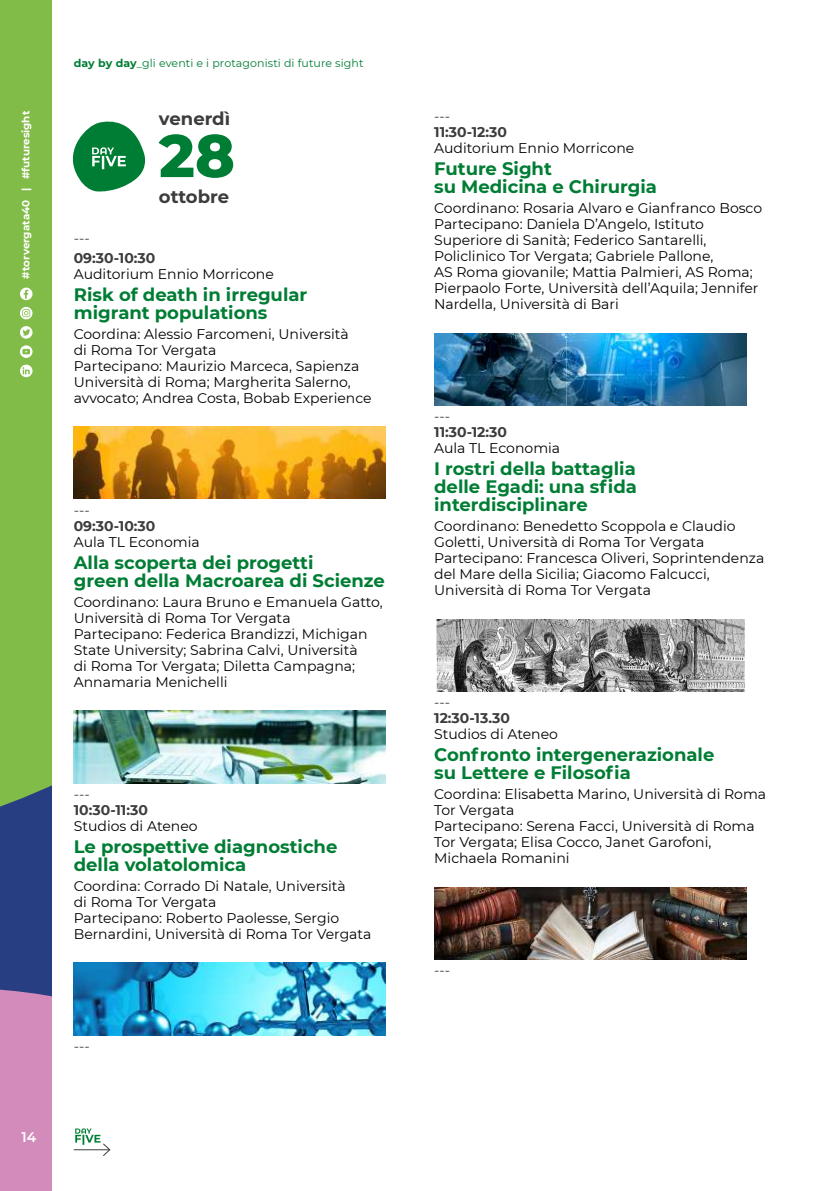
<style>
.page{position:relative;width:840px;height:1191px;background:#fff}
.page>*{position:absolute;margin:0;border:0;box-sizing:border-box;transform-origin:0 0}
.t1{font:800 60px "Montserrat";color:#007d34}
.t2{font:700 18px/18px "Montserrat";color:#007d34}
.t3{font:700 18px "Montserrat";color:#3c3c3b}
.t4{font:14px/16px "Montserrat";color:#000}
.t5{font:700 14px "Montserrat";color:#3c3c3b}
.t6{font:300 14px "Montserrat";color:#000}
.t7{font:600 14px "Montserrat";color:#fff}
.t8{font:11px "Montserrat";letter-spacing:.01em;color:#007d34}
.t9{font:700 10.4px "Montserrat";color:#fff}
.s1{font-weight:700}
</style>
<div class="page">
<img style="left:74px;top:427px;width:312px;height:72px">
<img style="left:74px;top:711px;width:312px;height:72px">
<img style="left:74px;top:963px;width:312px;height:72px">
<img style="left:434px;top:333px;width:312px;height:72px">
<img style="left:436px;top:619px;width:309px;height:72px">
<img style="left:434px;top:887px;width:312px;height:72px">
<hr style="left:74px;top:1149px;width:36px;height:1px;background:#3c3c3b">
<svg style="left:75px;top:1128px;width:35px;height:28px"></svg>
<svg style="left:72px;top:121px;width:73px;height:71px"></svg>
<div style="left:0;top:0;width:51px;height:384px;background:#82bc48"></div>
<svg style="left:0;top:384px;width:51px;height:807px;background:#7f9172"></svg>
<svg style="left:20px;top:287px;width:12px;height:13px"></svg>
<svg style="left:20px;top:364px;width:13px;height:13px"></svg>
<svg style="left:20px;top:326px;width:12px;height:13px"></svg>
<svg style="left:20px;top:345px;width:12px;height:13px"></svg>
<svg style="left:20px;top:307px;width:12px;height:12px"></svg>
<p class="t9" style="left:18px;top:278px;width:169px;rotate:-90deg">#torvergata40 | #futuresight</p>
<p class="t8" style="left:74px;top:56px;width:291px"><span class="s1">day by day</span>_gli eventi e i protagonisti di future sight</p>
<p class="t3" style="left:159px;top:106px;width:73px">venerdì</p>
<h1 class="t1" style="left:159px;top:112px;width:78px">28</h1>
<p class="t3" style="left:159px;top:184px;width:72px">ottobre</p>
<p class="t6" style="left:74px;top:228px;width:18px">---</p>
<p class="t5" style="left:74px;top:248px;width:83px">09:30-10:30</p>
<p class="t4" style="left:74px;top:265px;width:201px">Auditorium Ennio Morricone</p>
<p class="t2" style="left:74px;top:285px;width:235px">Risk of death in irregular migrant populations</p>
<p class="t4" style="left:74px;top:325px;width:299px">Coordina: Alessio Farcomeni, Università<br>di Roma Tor Vergata<br>Partecipano: Maurizio Marceca, Sapienza Università di Roma; Margherita Salerno, avvocato; Andrea Costa, Bobab Experience</p>
<p class="t6" style="left:74px;top:500px;width:18px">---</p>
<p class="t5" style="left:74px;top:516px;width:83px">09:30-10:30</p>
<p class="t4" style="left:74px;top:533px;width:127px">Aula TL Economia</p>
<p class="t2" style="left:74px;top:552px;width:312px">Alla scoperta dei progetti<br>green della Macroarea di Scienze</p>
<p class="t4" style="left:74px;top:593px;width:310px">Coordinano: Laura Bruno e Emanuela Gatto, Università di Roma Tor Vergata<br>Partecipano: Federica Brandizzi, Michigan State University; Sabrina Calvi, Università<br>di Roma Tor Vergata; Diletta Campagna; Annamaria Menichelli</p>
<p class="t6" style="left:74px;top:784px;width:18px">---</p>
<p class="t5" style="left:74px;top:800px;width:76px">10:30-11:30</p>
<p class="t4" style="left:74px;top:817px;width:125px">Studios di Ateneo</p>
<p class="t2" style="left:74px;top:836px;width:265px">Le prospettive diagnostiche della volatolomica</p>
<p class="t4" style="left:74px;top:877px;width:299px">Coordina: Corrado Di Natale, Università<br>di Roma Tor Vergata<br>Partecipano: Roberto Paolesse, Sergio Bernardini, Università di Roma Tor Vergata</p>
<p class="t7" style="left:22px;top:1127px;width:16px">14</p>
<p class="t6" style="left:74px;top:1036px;width:18px">---</p>
<p class="t6" style="left:434px;top:107px;width:18px">---</p>
<p class="t5" style="left:434px;top:122px;width:74px">11:30-12:30</p>
<p class="t4" style="left:434px;top:140px;width:201px">Auditorium Ennio Morricone</p>
<p class="t2" style="left:434px;top:159px;width:224px">Future Sight<br>su Medicina e Chirurgia</p>
<p class="t4" style="left:434px;top:200px;width:329px">Coordinano: Rosaria Alvaro e Gianfranco Bosco Partecipano: Daniela D’Angelo, Istituto Superiore di Sanità; Federico Santarelli, Policlinico Tor Vergata; Gabriele Pallone,<br>AS Roma giovanile; Mattia Palmieri, AS Roma; Pierpaolo Forte, Università dell’Aquila; Jennifer Nardella, Università di Bari</p>
<p class="t6" style="left:434px;top:407px;width:18px">---</p>
<p class="t5" style="left:434px;top:422px;width:74px">11:30-12:30</p>
<p class="t4" style="left:434px;top:440px;width:127px">Aula TL Economia</p>
<p class="t2" style="left:434px;top:459px;width:204px;text-align:justify">I rostri della battaglia delle Egadi: una sfida interdisciplinare</p>
<p class="t4" style="left:434px;top:518px;width:331px">Coordinano: Benedetto Scoppola e Claudio Goletti, Università di Roma Tor Vergata Partecipano: Francesca Oliveri, Soprintendenza del Mare della Sicilia; Giacomo Falcucci, Università di Roma Tor Vergata</p>
<p class="t6" style="left:434px;top:693px;width:18px">---</p>
<p class="t5" style="left:434px;top:708px;width:77px">12:30-13.30</p>
<p class="t4" style="left:434px;top:726px;width:125px">Studios di Ateneo</p>
<p class="t2" style="left:434px;top:745px;width:281px">Confronto intergenerazionale su Lettere e Filosofia</p>
<p class="t4" style="left:434px;top:786px;width:333px">Coordina: Elisabetta Marino, Università di Roma Tor Vergata<br>Partecipano: Serena Facci, Università di Roma Tor Vergata; Elisa Cocco, Janet Garofoni, Michaela Romanini</p>
<p class="t6" style="left:434px;top:961px;width:18px">---</p>
</div>
